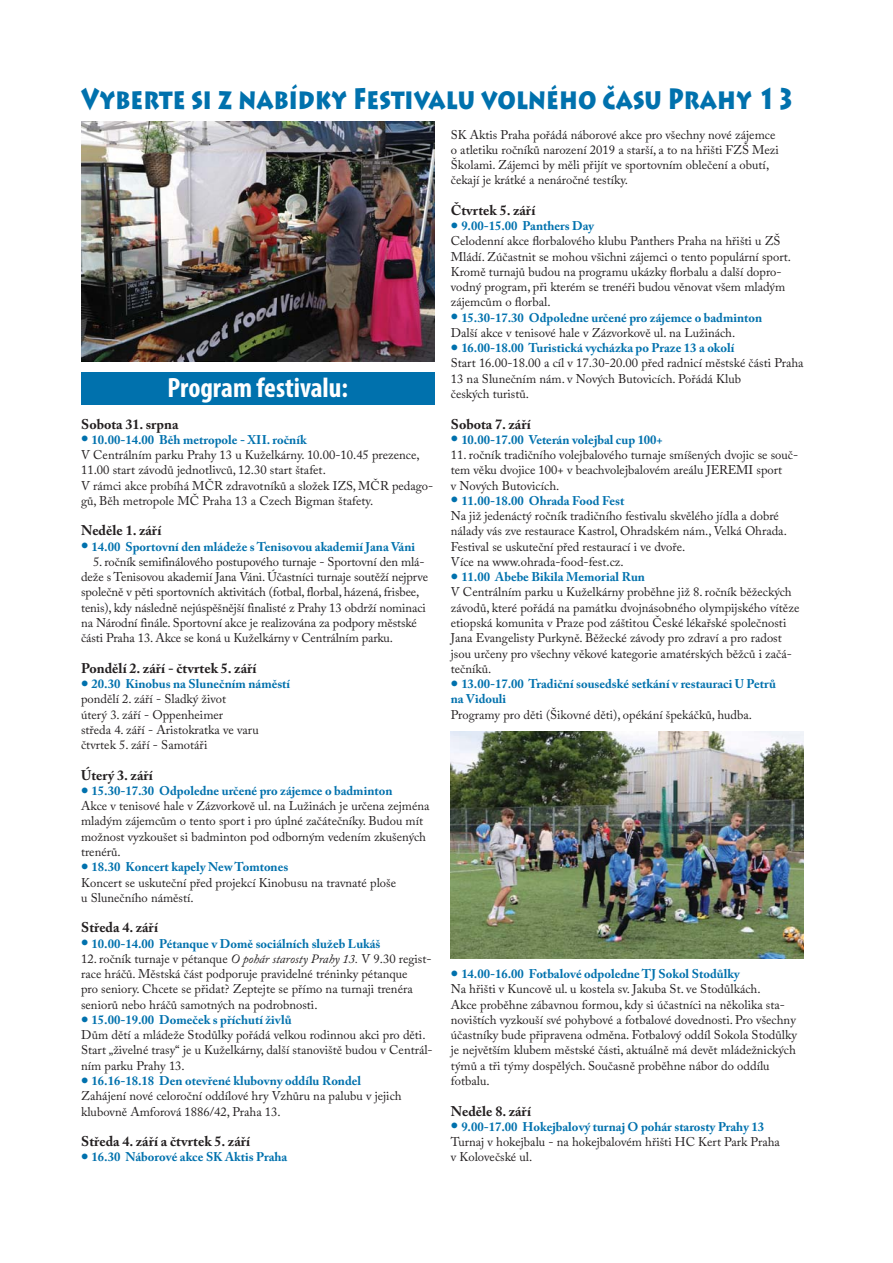
<style>
.page{position:relative;width:893px;height:1263px;background:#fff}
.page>*{position:absolute;margin:0;border:0;box-sizing:border-box;transform-origin:0 0}
.t1{font:900 29.1px "Lithos Pro";letter-spacing:.005em;color:#0071ad;scale:.77 1}
.t2{font:700 condensed 28.05px "Myriad Pro";color:#fff}
.t3{font:700 13.95px "Adobe Caslon Pro";color:#231f20}
.t4{font:12.6px/15.3px "Adobe Caslon Pro";color:#231f20}
.t5{font:700 12.6px/15.3px "Adobe Caslon Pro";color:#0071ad}
.s1{font-style:italic}
</style>
<div class="page">
<div style="left:81px;top:373px;width:353px;height:32px;background:#0071ad"></div>
<img style="left:81px;top:121px;width:353px;height:240px">
<img style="left:450px;top:732px;width:354px;height:226px">
<h1 class="t1" style="left:81px;top:81px;width:928px">Vyberte si z nabídky Festivalu volného času Prahy 13</h1>
<h2 class="t2" style="left:167px;top:377px;width:182px">Program festivalu:</h2>
<p class="t3" style="left:81px;top:419px;width:99px">Sobota 31. srpna</p>
<p class="t5" style="left:92px;top:434px;width:216px">10.00-14.00 Běh metropole - XII. ročník</p>
<p class="t4" style="left:81px;top:449px;width:354px">V Centrálním parku Prahy 13 u Kuželkárny. 10.00-10.45 prezence, 11.00 start závodů jednotlivců, 12.30 start štafet.<br>V rámci akce probíhá MČR zdravotníků a složek IZS, MČR pedago&shy;gů, Běh metropole MČ Praha 13 a Czech Bigman štafety.</p>
<p class="t3" style="left:81px;top:525px;width:82px">Neděle 1. září</p>
<p class="t5" style="left:92px;top:540px;width:325px">14.00 Sportovní den mládeže s Tenisovou akademií Jana Váni</p>
<p class="t4" style="left:81px;top:556px;width:349px;text-indent:12px">5. ročník semifinálového postupového turnaje - Sportovní den mlá&shy;deže s Tenisovou akademií Jana Váni. Účastníci turnaje soutěží nejprve společně v pěti sportovních aktivitách (fotbal, florbal, házená, frisbee, tenis), kdy následně nejúspěšnější finalisté z Prahy 13 obdrží nominaci na Národní finále. Sportovní akce je realizována za podpory městské části Praha 13. Akce se koná u Kuželkárny v Centrálním parku.</p>
<p class="t3" style="left:81px;top:663px;width:177px">Pondělí 2. září - čtvrtek 5. září</p>
<p class="t5" style="left:92px;top:678px;width:200px">20.30 Kinobus na Slunečním náměstí</p>
<p class="t4" style="left:81px;top:693px;width:179px">pondělí 2. září - Sladký život<br>úterý 3. září - Oppenheimer<br>středa 4. září - Aristokratka ve varu čtvrtek 5. září - Samotáři</p>
<p class="t3" style="left:81px;top:770px;width:73px">Úterý 3. září</p>
<p class="t5" style="left:92px;top:785px;width:302px">15.30-17.30 Odpoledne určené pro zájemce o badminton</p>
<p class="t4" style="left:81px;top:800px;width:350px">Akce v tenisové hale v Zázvorkově ul. na Lužinách je určena zejména mladým zájemcům o tento sport i pro úplné začátečníky. Budou mít možnost vyzkoušet si badminton pod odborným vedením zkušených trenérů.</p>
<p class="t5" style="left:92px;top:861px;width:198px">18.30 Koncert kapely New Tomtones</p>
<p class="t4" style="left:81px;top:876px;width:316px">Koncert se uskuteční před projekcí Kinobusu na travnaté ploše u Slunečního náměstí.</p>
<p class="t3" style="left:81px;top:922px;width:78px">Středa 4. září</p>
<p class="t5" style="left:92px;top:937px;width:290px">10.00-14.00 Pétanque v Domě sociálních služeb Lukáš</p>
<p class="t4" style="left:81px;top:953px;width:352px">12. ročník turnaje v pétanque <span class="s1">O pohár starosty Prahy 13.</span> V 9.30 regist&shy;race hráčů. Městská část podporuje pravidelné tréninky pétanque<br>pro seniory. Chcete se přidat? Zeptejte se přímo na turnaji trenéra seniorů nebo hráčů samotných na podrobnosti.</p>
<p class="t5" style="left:92px;top:1014px;width:201px">15.00-19.00 Domeček s příchutí živlů</p>
<p class="t4" style="left:81px;top:1029px;width:353px">Dům dětí a mládeže Stodůlky pořádá velkou rodinnou akci pro děti.<br>Start „živelné trasy“ je u Kuželkárny, další stanoviště budou v Centrál&shy;ním parku Prahy 13.</p>
<p class="t5" style="left:92px;top:1075px;width:271px">16.16-18.18 Den otevřené klubovny oddílu Rondel</p>
<p class="t4" style="left:81px;top:1090px;width:322px">Zahájení nové celoroční oddílové hry Vzhůru na palubu v jejich klubovně Amforová 1886/42, Praha 13.</p>
<p class="t3" style="left:81px;top:1136px;width:171px">Středa 4. září a čtvrtek 5. září</p>
<p class="t5" style="left:92px;top:1151px;width:197px">16.30 Náborové akce SK Aktis Praha</p>
<p class="t4" style="left:451px;top:128px;width:329px">SK Aktis Praha pořádá náborové akce pro všechny nové zájemce o atletiku ročníků narození 2019 a starší, a to na hřišti FZŠ Mezi Školami. Zájemci by měli přijít ve sportovním oblečení a obutí, čekají je krátké a nenáročné testíky.</p>
<p class="t3" style="left:451px;top:205px;width:86px">Čtvrtek 5. září</p>
<p class="t5" style="left:461px;top:220px;width:134px">9.00-15.00 Panthers Day</p>
<p class="t4" style="left:451px;top:235px;width:342px">Celodenní akce florbalového klubu Panthers Praha na hřišti u ZŠ Mládí. Zúčastnit se mohou všichni zájemci o tento populární sport.<br>Kromě turnajů budou na programu ukázky florbalu a další dopro&shy;vodný program, při kterém se trenéři budou věnovat všem mladým zájemcům o florbal.</p>
<p class="t5" style="left:461px;top:311px;width:302px">15.30-17.30 Odpoledne určené pro zájemce o badminton</p>
<p class="t4" style="left:451px;top:327px;width:286px">Další akce v tenisové hale v Zázvorkově ul. na Lužinách.</p>
<p class="t5" style="left:461px;top:342px;width:275px">16.00-18.00 Turistická vycházka po Praze 13 a okolí</p>
<p class="t4" style="left:451px;top:357px;width:354px">Start 16.00-18.00 a cíl v 17.30-20.00 před radnicí městské části Praha<br>13 na Slunečním nám. v Nových Butovicích. Pořádá Klub<br>českých turistů.</p>
<p class="t3" style="left:451px;top:419px;width:81px">Sobota 7. září</p>
<p class="t5" style="left:461px;top:434px;width:203px">10.00-17.00 Veterán volejbal cup 100+</p>
<p class="t4" style="left:451px;top:449px;width:349px">11. ročník tradičního volejbalového turnaje smíšených dvojic se souč&shy;tem věku dvojice 100+ v beachvolejbalovém areálu JEREMI sport<br>v Nových Butovicích.</p>
<p class="t5" style="left:461px;top:495px;width:165px">11.00-18.00 Ohrada Food Fest</p>
<p class="t4" style="left:451px;top:510px;width:338px">Na již jedenáctý ročník tradičního festivalu skvělého jídla a dobré nálady vás zve restaurace Kastrol, Ohradském nám., Velká Ohrada.<br>Festival se uskuteční před restaurací i ve dvoře.<br>Více na www.ohrada-food-fest.cz.</p>
<p class="t5" style="left:461px;top:571px;width:185px">11.00 Abebe Bikila Memorial Run</p>
<p class="t4" style="left:451px;top:586px;width:350px">V Centrálním parku u Kuželkárny proběhne již 8. ročník běžeckých závodů, které pořádá na památku dvojnásobného olympijského vítěze etiopská komunita v Praze pod záštitou České lékařské společnosti Jana Evangelisty Purkyně. Běžecké závody pro zdraví a pro radost jsou určeny pro všechny věkové kategorie amatérských běžců i začá&shy;tečníků.</p>
<p class="t5" style="left:451px;top:678px;width:327px;text-indent:11px">13.00-17.00 Tradiční sousedské setkání v restauraci U Petrů na Vidouli</p>
<p class="t4" style="left:451px;top:708px;width:303px">Programy pro děti (Šikovné děti), opékání špekáčků, hudba.</p>
<p class="t5" style="left:461px;top:968px;width:280px">14.00-16.00 Fotbalové odpoledne TJ Sokol Stodůlky</p>
<p class="t4" style="left:451px;top:983px;width:348px">Na hřišti v Kuncově ul. u kostela sv. Jakuba St. ve Stodůlkách.<br>Akce proběhne zábavnou formou, kdy si účastníci na několika sta&shy;novištích vyzkouší své pohybové a fotbalové dovednosti. Pro všechny účastníky bude připravena odměna. Fotbalový oddíl Sokola Stodůlky je největším klubem městské části, aktuálně má devět mládežnických týmů a tři týmy dospělých. Současně proběhne nábor do oddílu fotbalu.</p>
<p class="t3" style="left:451px;top:1106px;width:82px">Neděle 8. září</p>
<p class="t5" style="left:461px;top:1121px;width:304px">9.00-17.00 Hokejbalový turnaj O pohár starosty Prahy 13</p>
<p class="t4" style="left:451px;top:1136px;width:331px">Turnaj v hokejbalu - na hokejbalovém hřišti HC Kert Park Praha v Kolovečské ul.</p>
</div>
